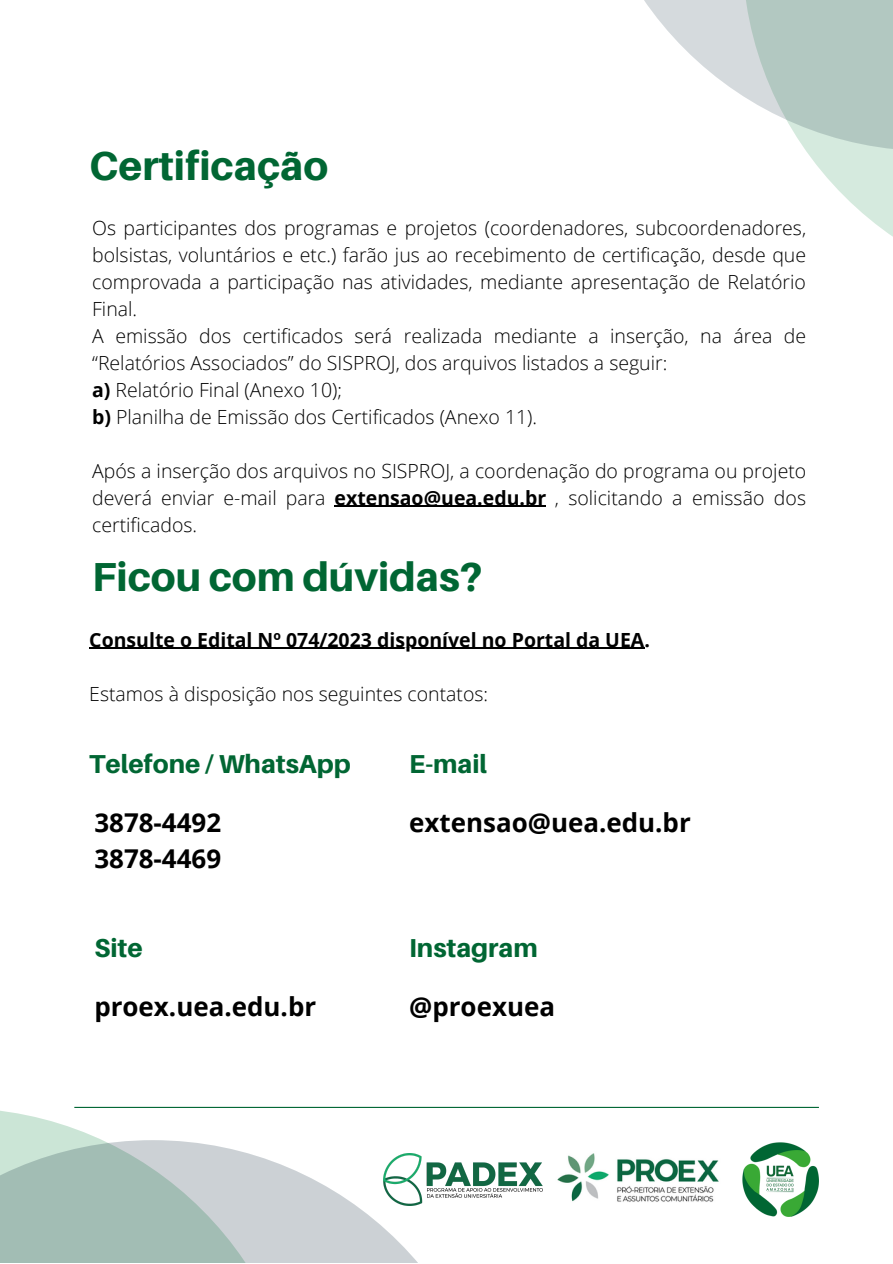
<style>
.page{position:relative;width:893px;height:1264px;background:#fff}
.page>*{position:absolute;margin:0;border:0;box-sizing:border-box;transform-origin:0 0}
.t1{font:800 40.5px "Aileron";color:#016633}
.t2{font:700 25.95px "Open Sans";color:#000}
.t3{font:800 25.95px "Aileron";color:#016633}
.t4{font:300 19.5px/27px "Open Sans";color:#000;text-align:justify}
.t5{font:700 19.5px "Open Sans";color:#000}
.s1{font-weight:700}
</style>
<div class="page">
<img style="left:557px;top:1153px;width:162px;height:49px">
<img style="left:742px;top:1142px;width:76px;height:74px">
<hr style="left:74px;top:1106px;width:744px;height:1px;background:#016633">
<svg style="left:0;top:1107px;width:304px;height:33px"></svg>
<svg style="left:0;top:1140px;width:417px;height:122px"></svg>
<svg style="left:806px;top:151px;width:86px;height:85px;fill:#d5eade"></svg>
<svg style="left:644px;top:0;width:248px;height:151px"></svg>
<img style="left:383px;top:1153px;width:160px;height:52px">
<hr style="left:334px;top:505px;width:212px;height:2px;background:#000">
<hr style="left:89px;top:648px;width:555px;height:1px;background:#000">
<p class="t1" style="left:89px;top:141px;width:240px">Certificação</p>
<p class="t4" style="left:92px;top:213px;width:715px">Os participantes dos programas e projetos (coordenadores, subcoordenadores, bolsistas, voluntários e etc.) farão jus ao recebimento de certificação, desde que comprovada a participação nas atividades, mediante apresentação de Relatório Final.</p>
<p class="t4" style="left:92px;top:321px;width:715px">A emissão dos certificados será realizada mediante a inserção, na área de “Relatórios Associados” do SISPROJ, dos arquivos listados a seguir:</p>
<p class="t4" style="left:92px;top:375px;width:251px"><span class="s1">a)</span> Relatório Final (Anexo 10);</p>
<p class="t4" style="left:92px;top:402px;width:446px"><span class="s1">b)</span> Planilha de Emissão dos Certificados (Anexo 11).</p>
<p class="t4" style="left:92px;top:456px;width:715px">Após a inserção dos arquivos no SISPROJ, a coordenação do programa ou projeto deverá enviar e-mail para <span class="s1">extensao@uea.edu.br</span> , solicitando a emissão dos certificados.</p>
<p class="t1" style="left:92px;top:552px;width:392px">Ficou com dúvidas?</p>
<p class="t5" style="left:89px;top:626px;width:562px">Consulte o Edital Nº 074/2023 disponível no Portal da UEA.</p>
<p class="t4" style="left:89px;top:679px;width:400px">Estamos à disposição nos seguintes contatos:</p>
<p class="t3" style="left:89px;top:747px;width:263px">Telefone / WhatsApp</p>
<p class="t2" style="left:94px;top:804px;width:128px">3878-4492</p>
<p class="t2" style="left:94px;top:840px;width:128px">3878-4469</p>
<p class="t3" style="left:94px;top:931px;width:50px">Site</p>
<p class="t2" style="left:94px;top:988px;width:223px">proex.uea.edu.br</p>
<p class="t3" style="left:409px;top:747px;width:79px">E-mail</p>
<p class="t2" style="left:409px;top:804px;width:283px">extensao@uea.edu.br</p>
<p class="t3" style="left:409px;top:931px;width:130px">Instagram</p>
<p class="t2" style="left:409px;top:988px;width:147px">@proexuea</p>
</div>
